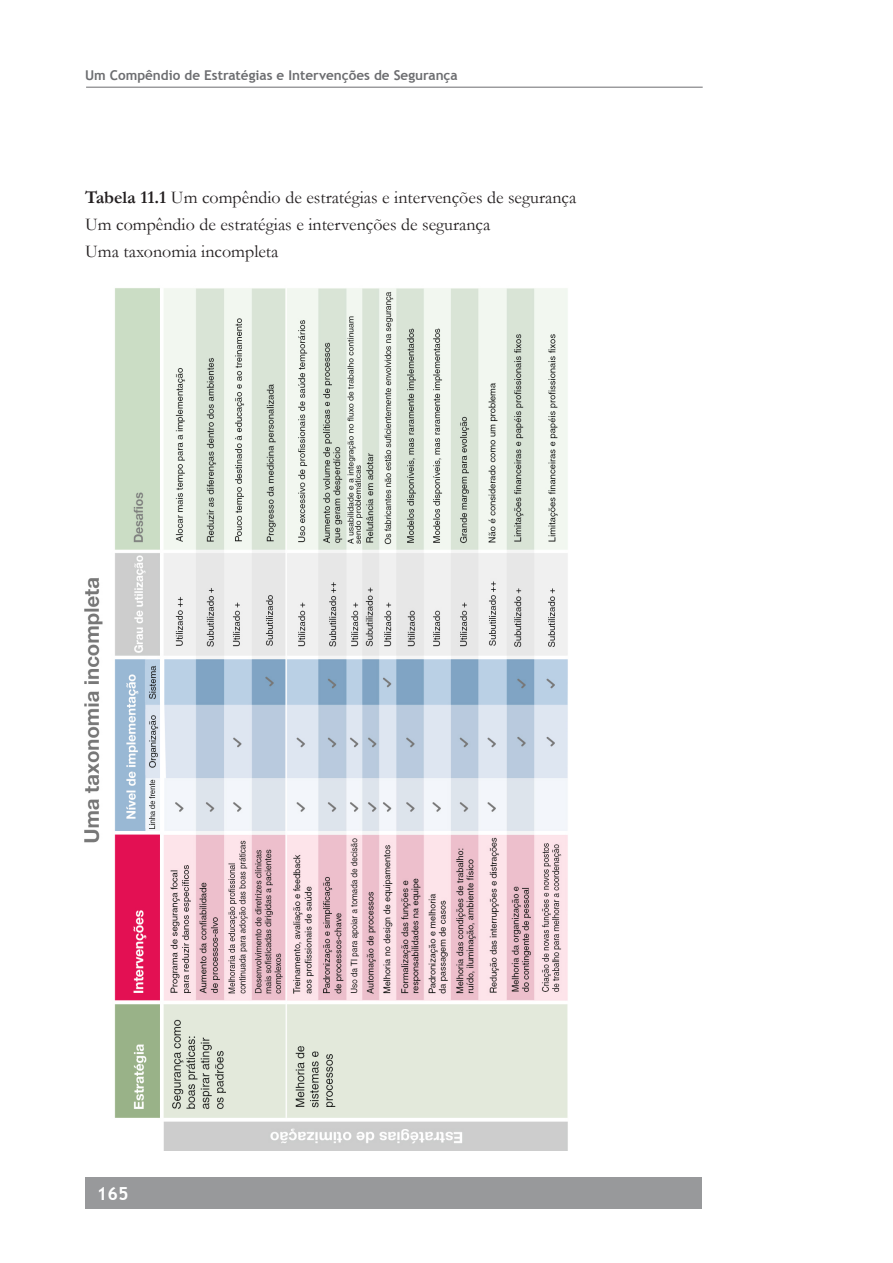
<style>
.page{position:relative;width:893px;height:1263px;background:#fff}
.page>*{position:absolute;margin:0;border:0;box-sizing:border-box;transform-origin:0 0}
.t1{font:18px "Garamond";color:#231f20}
.t2{font:700 18px "Trebuchet MS";color:#fff}
.t3{font:700 13.5px "Trebuchet MS";color:#6c6d70}
.s1{font-weight:700}
</style>
<div class="page">
<div style="left:85px;top:1177px;width:617px;height:32px;background:#98999b"></div>
<hr style="left:86px;top:87px;width:617px;height:1px;background:#6c6d70">
<img style="left:84px;top:288px;width:484px;height:863px">
<p class="t3" style="left:85px;top:67px;width:374px">Um Compêndio de Estratégias e Intervenções de Segurança</p>
<p class="t1" style="left:85px;top:185px;width:493px"><span class="s1">Tabela 11.1</span> Um compêndio de estratégias e intervenções de segurança</p>
<p class="t1" style="left:85px;top:212px;width:407px">Um compêndio de estratégias e intervenções de segurança</p>
<p class="t1" style="left:85px;top:239px;width:195px">Uma taxonomia incompleta</p>
<p class="t2" style="left:97px;top:1182px;width:33px">165</p>
</div>
